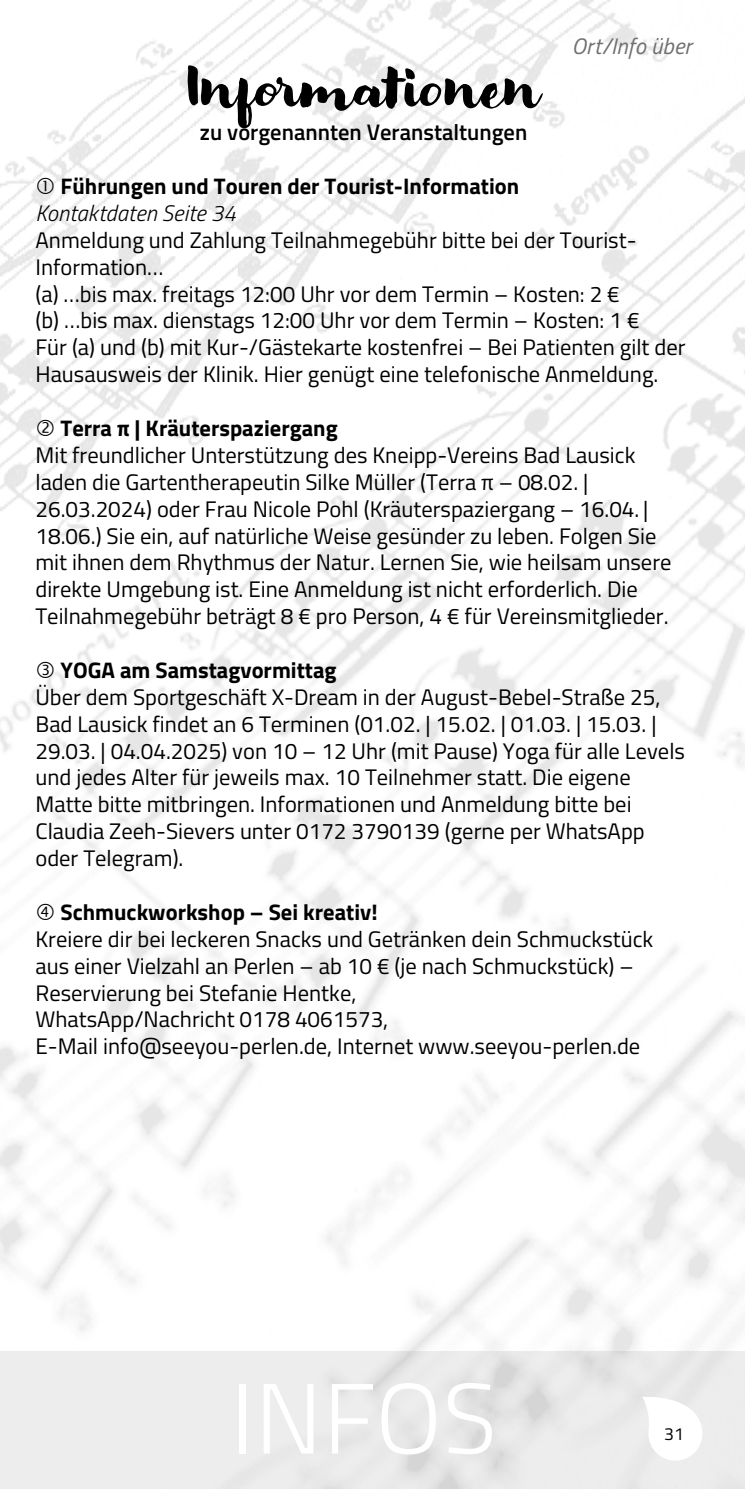
<style>
.page{position:relative;width:745px;height:1489px;background:#fff}
.page>*{position:absolute;margin:0;border:0;box-sizing:border-box;transform-origin:0 0}
.t1{font:300 100px "Titillium Web";letter-spacing:.01em;color:#fff}
.t2{font:50px "Modern Love";color:#000}
.t3{font:22.5px/26.8px "Titillium Web";color:#000}
.t4{font:700 22.5px "Titillium Web";color:#000}
.t5{font:600 22.5px "Titillium Web";color:#000}
.t6{font:italic 300 22.5px "Titillium Web";letter-spacing:.005em;color:#000}
.t7{font:italic 22.5px "Titillium Web";letter-spacing:.01em;color:#706f6f}
.t8{font:17.5px "Titillium Web";color:#000}
</style>
<div class="page">
<img style="left:0;top:0;width:744px;height:1350px">
<div style="left:0;top:1350px;width:744px;height:138px;background:#ededed"></div>
<svg style="left:642px;top:1393px;width:60px;height:67px"></svg>
<svg style="left:37px;top:177px;width:17px;height:17px"></svg>
<svg style="left:37px;top:419px;width:17px;height:17px"></svg>
<svg style="left:37px;top:661px;width:17px;height:17px"></svg>
<svg style="left:37px;top:903px;width:17px;height:16px"></svg>
<p class="t7" style="left:571px;top:29px;width:121px">Ort/Info über</p>
<h2 class="t2" style="left:186px;top:59px;width:355px">Informationen</h2>
<p class="t5" style="left:200px;top:115px;width:329px">zu vorgenannten Veranstaltungen</p>
<p class="t4" style="left:60px;top:169px;width:460px">Führungen und Touren der Tourist-Information</p>
<p class="t6" style="left:35px;top:197px;width:202px">Kontaktdaten Seite 34</p>
<p class="t3" style="left:35px;top:225px;width:651px">Anmeldung und Zahlung Teilnahmegebühr bitte bei der Tourist-Information…<br>(a) …bis max. freitags 12:00 Uhr vor dem Termin – Kosten: 2 €<br>(b) …bis max. dienstags 12:00 Uhr vor dem Termin – Kosten: 1 €<br>Für (a) und (b) mit Kur-/Gästekarte kostenfrei – Bei Patienten gilt der Hausausweis der Klinik. Hier genügt eine telefonische Anmeldung.</p>
<p class="t4" style="left:60px;top:411px;width:278px">Terra π | Kräuterspaziergang</p>
<p class="t3" style="left:35px;top:440px;width:637px">Mit freundlicher Unterstützung des Kneipp-Vereins Bad Lausick laden die Gartentherapeutin Silke Müller (Terra π – 08.02. | 26.03.2024) oder Frau Nicole Pohl (Kräuterspaziergang – 16.04. | 18.06.) Sie ein, auf natürliche Weise gesünder zu leben. Folgen Sie mit ihnen dem Rhythmus der Natur. Lernen Sie, wie heilsam unsere direkte Umgebung ist. Eine Anmeldung ist nicht erforderlich. Die Teilnahmegebühr beträgt 8 € pro Person, 4 € für Vereinsmitglieder.</p>
<p class="t4" style="left:60px;top:653px;width:277px">YOGA am Samstagvormittag</p>
<p class="t3" style="left:35px;top:682px;width:650px">Über dem Sportgeschäft X-Dream in der August-Bebel-Straße 25, Bad Lausick findet an 6 Terminen (01.02. | 15.02. | 01.03. | 15.03. | 29.03. | 04.04.2025) von 10 – 12 Uhr (mit Pause) Yoga für alle Levels und jedes Alter für jeweils max. 10 Teilnehmer statt. Die eigene Matte bitte mitbringen. Informationen und Anmeldung bitte bei Claudia Zeeh-Sievers unter 0172 3790139 (gerne per WhatsApp oder Telegram).</p>
<p class="t4" style="left:60px;top:894px;width:318px">Schmuckworkshop – Sei kreativ!</p>
<p class="t3" style="left:35px;top:924px;width:619px">Kreiere dir bei leckeren Snacks und Getränken dein Schmuckstück aus einer Vielzahl an Perlen – ab 10 € (je nach Schmuckstück) – Reservierung bei Stefanie Hentke,<br>WhatsApp/Nachricht 0178 4061573,<br>E-Mail info@seeyou-perlen.de, Internet www.seeyou-perlen.de</p>
<h1 class="t1" style="left:230px;top:1345px;width:268px">INFOS</h1>
<p class="t8" style="left:663px;top:1420px;width:21px">31</p>
</div>
